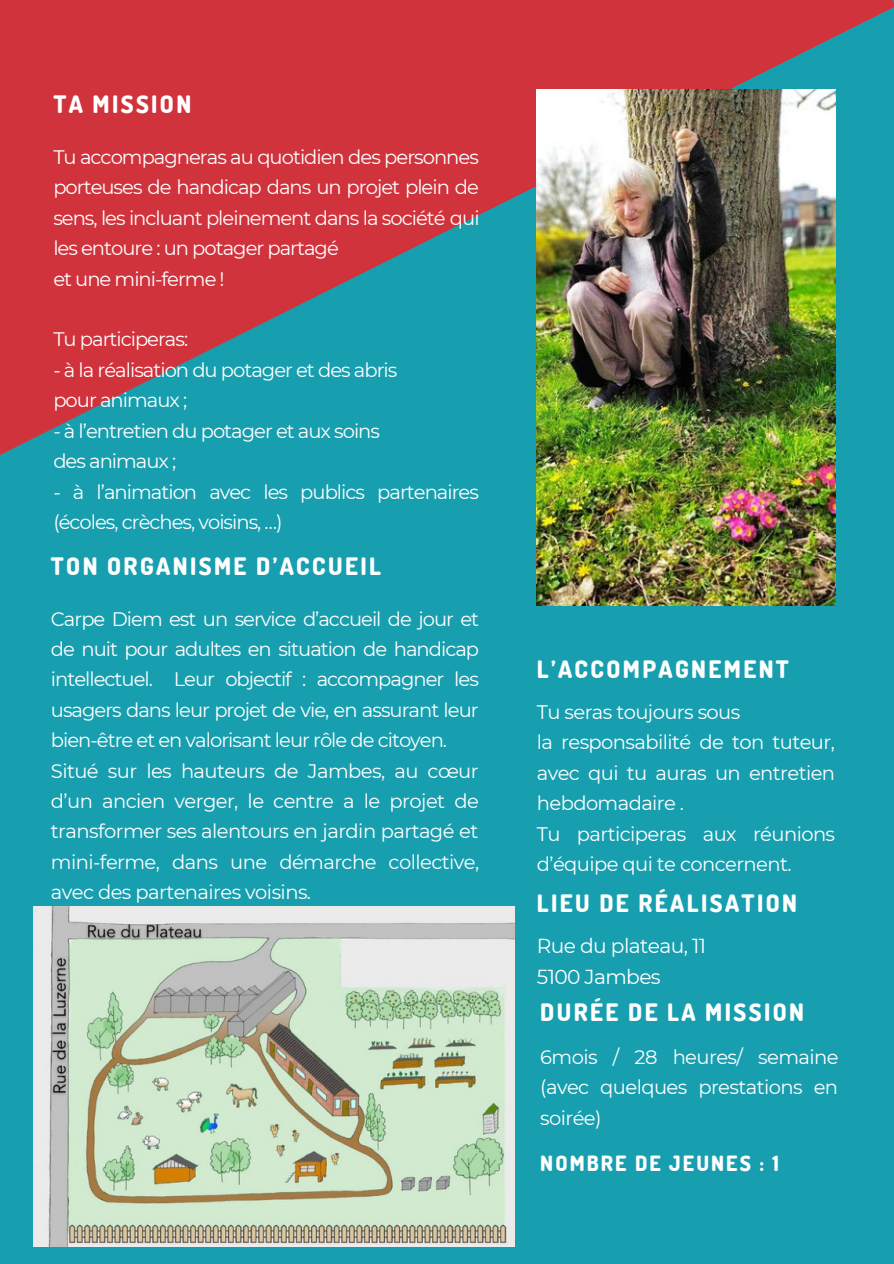
<style>
.page{position:relative;width:894px;height:1264px;background:#fff}
.page>*{position:absolute;margin:0;border:0;box-sizing:border-box;transform-origin:0 0}
.t1{font:800 24px "Dosis";letter-spacing:.1em;color:#fff}
.t2{font:800 21px "Dosis";letter-spacing:.1em;color:#fff}
.t3{font:20.25px "Montserrat";letter-spacing:-.03em;color:#fff}
.t4{font:19.5px/30.5px "Montserrat";letter-spacing:-.05em;color:#fff;text-align:justify}
.t5{font:19.5px/30.5px "Montserrat";letter-spacing:-.03em;color:#fff}
</style>
<div class="page">
<div style="left:0;top:0;width:893px;height:1263px;background:#179faf"></div>
<svg style="left:0;top:0;width:893px;height:455px;fill:#d1333d"></svg>
<img style="left:536px;top:89px;width:299px;height:516px">
<img style="left:34px;top:906px;width:480px;height:340px">
<p class="t1" style="left:53px;top:89px;width:139px">TA MISSION</p>
<p class="t4" style="left:53px;top:142px;width:427px">Tu accompagneras au quotidien des personnes porteuses de handicap dans un projet plein de sens, les incluant pleinement dans la société qui les entoure : un potager partagé</p>
<p class="t4" style="left:53px;top:263px;width:173px">et une mini-ferme !</p>
<p class="t4" style="left:53px;top:324px;width:136px">Tu participeras:</p>
<p class="t4" style="left:53px;top:354px;width:345px">- à la réalisation du potager et des abris</p>
<p class="t4" style="left:53px;top:385px;width:135px">pour animaux ;</p>
<p class="t4" style="left:53px;top:415px;width:328px">- à l’entretien du potager et aux soins</p>
<p class="t4" style="left:53px;top:446px;width:124px">des animaux ;</p>
<p class="t4" style="left:53px;top:476px;width:427px">- à l’animation avec les publics partenaires (écoles, crèches, voisins, …)</p>
<p class="t1" style="left:51px;top:550px;width:331px">TON ORGANISME D’ACCUEIL</p>
<p class="t4" style="left:51px;top:603px;width:429px">Carpe Diem est un service d’accueil de jour et de nuit pour adultes en situation de handicap intellectuel. Leur objectif : accompagner les usagers dans leur projet de vie, en assurant leur bien-être et en valorisant leur rôle de citoyen.</p>
<p class="t4" style="left:51px;top:755px;width:429px">Situé sur les hauteurs de Jambes, au cœur d’un ancien verger, le centre a le projet de transformer ses alentours en jardin partagé et mini-ferme, dans une démarche collective, avec des partenaires voisins.</p>
<p class="t1" style="left:536px;top:653px;width:253px">L’ACCOMPAGNEMENT</p>
<p class="t5" style="left:536px;top:696px;width:205px">Tu seras toujours sous</p>
<p class="t4" style="left:536px;top:727px;width:300px">la responsabilité de ton tuteur, avec qui tu auras un entretien hebdomadaire .</p>
<p class="t5" style="left:536px;top:818px;width:300px">Tu participeras aux réunions d’équipe qui te concernent.</p>
<p class="t1" style="left:536px;top:887px;width:262px">LIEU DE RÉALISATION</p>
<p class="t3" style="left:536px;top:932px;width:171px">Rue du plateau, 11</p>
<p class="t3" style="left:536px;top:964px;width:125px">5100 Jambes</p>
<p class="t1" style="left:540px;top:996px;width:265px">DURÉE DE LA MISSION</p>
<p class="t4" style="left:540px;top:1041px;width:300px">6mois / 28 heures/ semaine (avec quelques prestations en soirée)</p>
<p class="t2" style="left:540px;top:1149px;width:240px">NOMBRE DE JEUNES : 1</p>
</div>
